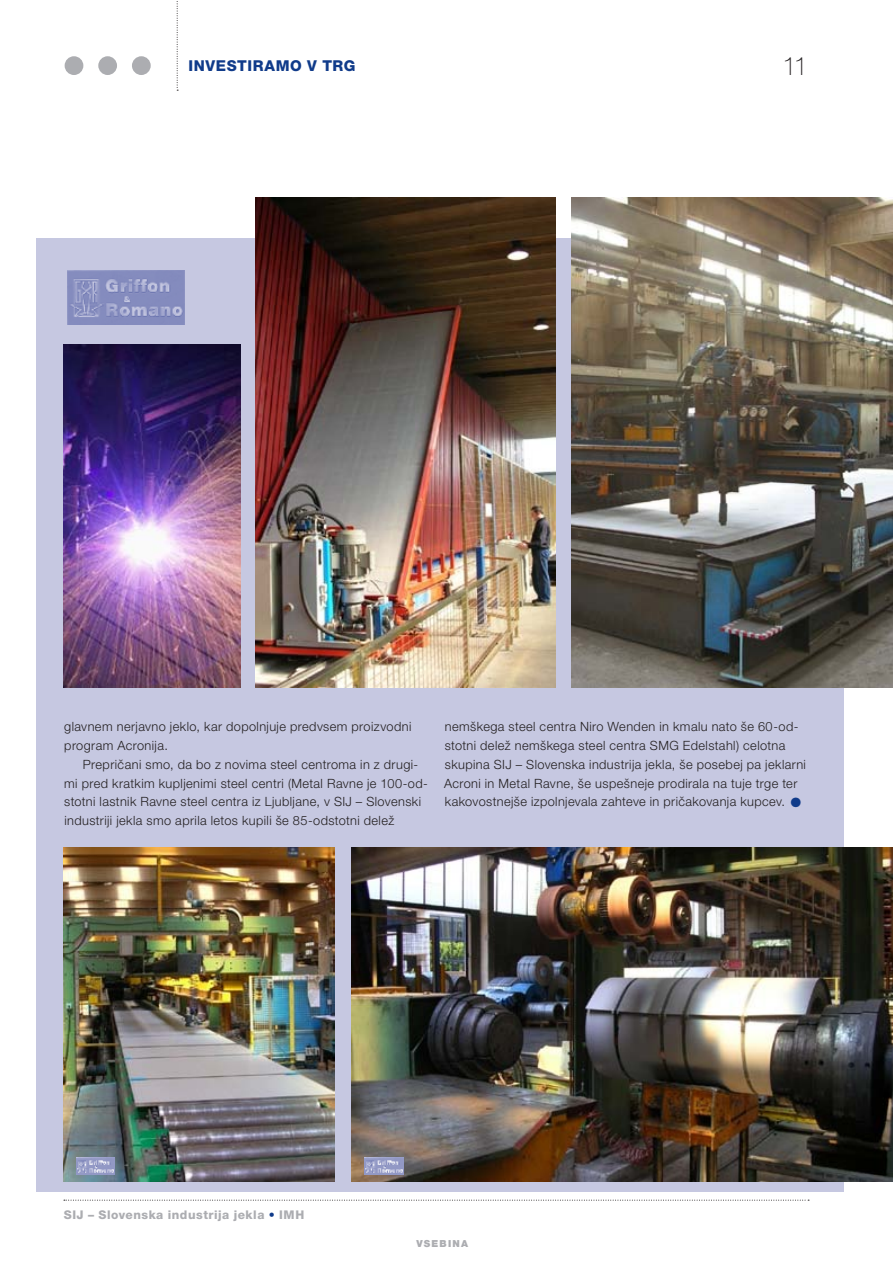
<style>
.page{position:relative;width:893px;height:1263px;background:#fff}
.page>*{position:absolute;margin:0;border:0;box-sizing:border-box;transform-origin:0 0}
.t1{font:100 25.5px "Helvetica Neue LT Pro";color:#231f20}
.t2{font:800 15px "Helvetica Neue LT Pro";letter-spacing:.04em;color:#103b8a}
.t3{font:300 12.75px/18.8px "Helvetica Neue LT Pro";letter-spacing:.03em;color:#231f20}
.t4{font:800 12px "Helvetica Neue LT Pro";letter-spacing:.045em;color:#acadb1}
.t5{font:900 9.75px "Helvetica Neue LT Pro";letter-spacing:.125em;color:#acadb1}
.s1{font-weight:700;font-size:27px;color:#103b8a}
.s2{color:#103b8a}
</style>
<div class="page">
<svg style="left:64px;top:1200px;width:745px;height:1px"></svg>
<div style="left:65px;top:56px;width:18px;height:19px;background:#acadb1;border-radius:50%"></div>
<div style="left:98px;top:56px;width:19px;height:19px;background:#acadb1;border-radius:50%"></div>
<div style="left:132px;top:56px;width:19px;height:19px;background:#acadb1;border-radius:50%"></div>
<svg style="left:177px;top:1px;width:1px;height:90px"></svg>
<div style="left:36px;top:238px;width:807px;height:954px;background:#c6c8e1"></div>
<img style="left:67px;top:271px;width:118px;height:53px">
<img style="left:351px;top:847px;width:542px;height:334px">
<img style="left:64px;top:847px;width:270px;height:334px">
<img style="left:571px;top:197px;width:322px;height:490px">
<img style="left:64px;top:344px;width:176px;height:343px">
<img style="left:255px;top:197px;width:300px;height:490px">
<img style="left:365px;top:1157px;width:38px;height:17px">
<img style="left:77px;top:1157px;width:38px;height:17px">
<p class="t2" style="left:188px;top:57px;width:17px">Inves</p>
<p class="t2" style="left:237px;top:57px;width:120px">tiramo v trg</p>
<h1 class="t1" style="left:782px;top:51px;width:27px">11</h1>
<p class="t3" style="left:64px;top:717px;width:349px">glavnem nerjavno jeklo, kar dopolnjuje predvsem proizvodni program Acronija.</p>
<p class="t3" style="left:64px;top:755px;width:365px;text-indent:19px">Prepričani smo, da bo z novima steel centroma in z drugi&shy;mi pred kratkim kupljenimi steel centri (Metal Ravne je 100-od&shy;stotni lastnik Ravne steel centra iz Ljubljane, v SIJ</p>
<p class="t3" style="left:64px;top:792px;width:358px;text-indent:291px">– Slovenski industriji jekla smo aprila letos kupili še 85-odstotni delež</p>
<p class="t3" style="left:445px;top:717px;width:355px">nemškega steel centra Niro Wenden in kmalu nato še 60-od&shy;stotni delež nemškega steel centra SMG Edelstahl) celotna skupina SIJ</p>
<p class="t3" style="left:444px;top:755px;width:363px;text-indent:72px">– Slovenska industrija jekla, še posebej pa jeklarni<br>Acroni in Metal Ravne, še uspešneje prodirala na tuje trge ter kakovostnejše izpolnjevala zahteve in pričakovanja kupcev. <span class="s1">•</span></p>
<p class="t4" style="left:64px;top:1207px;width:242px">SIJ – Slovenska industrija jekla <span class="s2">•</span> IMH</p>
<p class="t5" style="left:416px;top:1238px;width:53px">VSEBINA</p>
</div>
